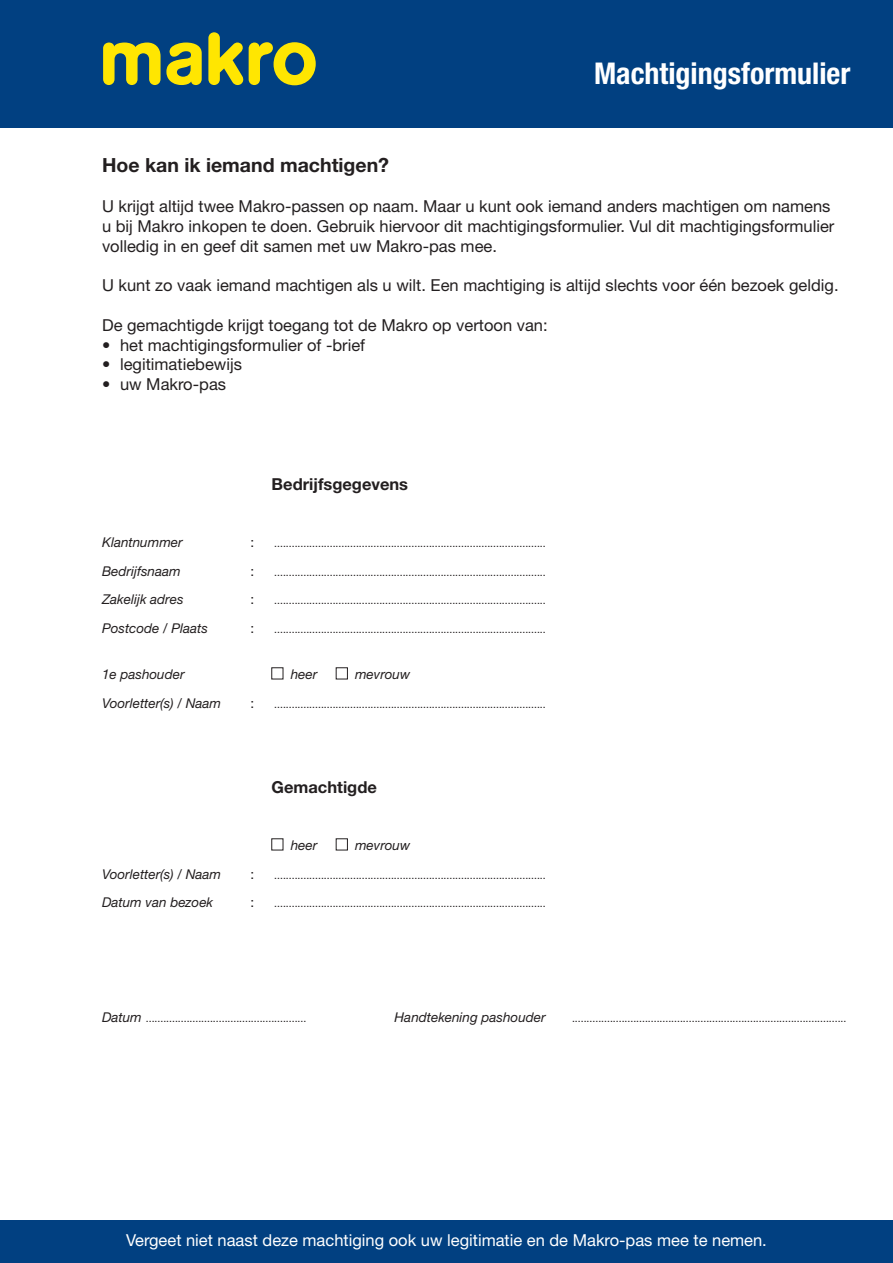
<style>
.page{position:relative;width:893px;height:1263px;background:#fff}
.page>*{position:absolute;margin:0;border:0;box-sizing:border-box;transform-origin:0 0}
.t1{font:700 condensed 30px "Helvetica Neue LT Std";color:#fff}
.t2{font:700 19.5px "Helvetica Neue LT Std";color:#231f20}
.t3{font:16.5px/19.8px "Helvetica Neue LT Std";color:#231f20}
.t4{font:16.5px "Helvetica Neue LT Std";color:#fff}
.t5{font:700 16.5px "Helvetica Neue LT Std";color:#231f20}
.t6{font:italic 13.5px "Helvetica Neue LT Std";color:#231f20}
.t7{font:13.5px "Helvetica Neue LT Std";color:#231f20}
.t8{font:10.5px "Helvetica Neue LT Std";color:#231f20}
.s1{font-style:italic;font-size:13.5px}
</style>
<div class="page">
<div style="left:272px;top:667px;width:11px;height:12px;border:1px solid #231f20"></div>
<div style="left:336px;top:667px;width:12px;height:12px;border:1px solid #231f20"></div>
<div style="left:336px;top:838px;width:12px;height:12px;border:1px solid #231f20"></div>
<div style="left:0;top:0;width:893px;height:128px;background:#014081"></div>
<svg style="left:208px;top:32px;width:108px;height:53px"></svg>
<svg style="left:103px;top:43px;width:99px;height:42px"></svg>
<div style="left:0;top:1220px;width:893px;height:43px;background:#014081"></div>
<h1 class="t1" style="left:594px;top:56px;width:258px">Machtigingsformulier</h1>
<h2 class="t2" style="left:102px;top:153px;width:289px">Hoe kan ik iemand machtigen?</h2>
<p class="t3" style="left:102px;top:196px;width:734px">U krijgt altijd twee Makro-passen op naam. Maar u kunt ook iemand anders machtigen om namens u bij Makro inkopen te doen. Gebruik hiervoor dit machtigingsformulier. Vul dit machtigingsformulier volledig in en geef dit samen met uw Makro-pas mee.</p>
<h3 class="t3" style="left:102px;top:275px;width:738px">U kunt zo vaak iemand machtigen als u wilt. Een machtiging is altijd slechts voor één bezoek geldig.</h3>
<h3 class="t3" style="left:102px;top:315px;width:447px">De gemachtigde krijgt toegang tot de Makro op vertoon van:</h3>
<h3 class="t3" style="left:102px;top:335px;width:265px">• het machtigingsformulier of -brief</h3>
<h3 class="t3" style="left:102px;top:354px;width:141px">• legitimatiebewijs</h3>
<h3 class="t3" style="left:102px;top:374px;width:126px">• uw Makro-pas</h3>
<h3 class="t5" style="left:272px;top:474px;width:138px">Bedrijfsgegevens</h3>
<p class="t6" style="left:102px;top:534px;width:82px">Klantnummer</p>
<p class="t7" style="left:251px;top:534px;width:5px">:</p>
<p class="t8" style="left:274px;top:537px;width:273px">.............................................................................................</p>
<p class="t6" style="left:102px;top:563px;width:80px">Bedrijfsnaam</p>
<p class="t7" style="left:251px;top:563px;width:5px">:</p>
<p class="t8" style="left:274px;top:566px;width:273px">.............................................................................................</p>
<p class="t6" style="left:102px;top:591px;width:83px">Zakelijk adres</p>
<p class="t7" style="left:251px;top:591px;width:5px">:</p>
<p class="t8" style="left:274px;top:594px;width:273px">.............................................................................................</p>
<p class="t6" style="left:102px;top:620px;width:108px">Postcode / Plaats</p>
<p class="t7" style="left:251px;top:620px;width:5px">:</p>
<p class="t8" style="left:274px;top:623px;width:273px">.............................................................................................</p>
<p class="t6" style="left:102px;top:666px;width:84px">1e pashouder</p>
<p class="t6" style="left:291px;top:666px;width:28px">heer</p>
<p class="t6" style="left:355px;top:666px;width:57px">mevrouw</p>
<p class="t6" style="left:102px;top:695px;width:120px">Voorletter(s) / Naam</p>
<p class="t7" style="left:251px;top:695px;width:5px">:</p>
<p class="t8" style="left:274px;top:698px;width:273px">.............................................................................................</p>
<h3 class="t5" style="left:272px;top:777px;width:107px">Gemachtigde</h3>
<p class="t6" style="left:291px;top:837px;width:28px">heer</p>
<p class="t6" style="left:355px;top:837px;width:57px">mevrouw</p>
<p class="t6" style="left:102px;top:866px;width:120px">Voorletter(s) / Naam</p>
<p class="t7" style="left:251px;top:866px;width:5px">:</p>
<p class="t8" style="left:274px;top:869px;width:273px">.............................................................................................</p>
<p class="t6" style="left:102px;top:894px;width:113px">Datum van bezoek</p>
<p class="t7" style="left:251px;top:894px;width:5px">:</p>
<p class="t8" style="left:274px;top:897px;width:273px">.............................................................................................</p>
<p class="t8" style="left:102px;top:1011px;width:206px"><span class="s1">Datum</span> .......................................................</p>
<p class="t6" style="left:395px;top:1008px;width:153px">Handtekening pashouder</p>
<p class="t8" style="left:572px;top:1011px;width:276px">..............................................................................................</p>
<h3 class="t4" style="left:126px;top:1230px;width:642px">Vergeet niet naast deze machtiging ook uw legitimatie en de Makro-pas mee te nemen.</h3>
</div>
